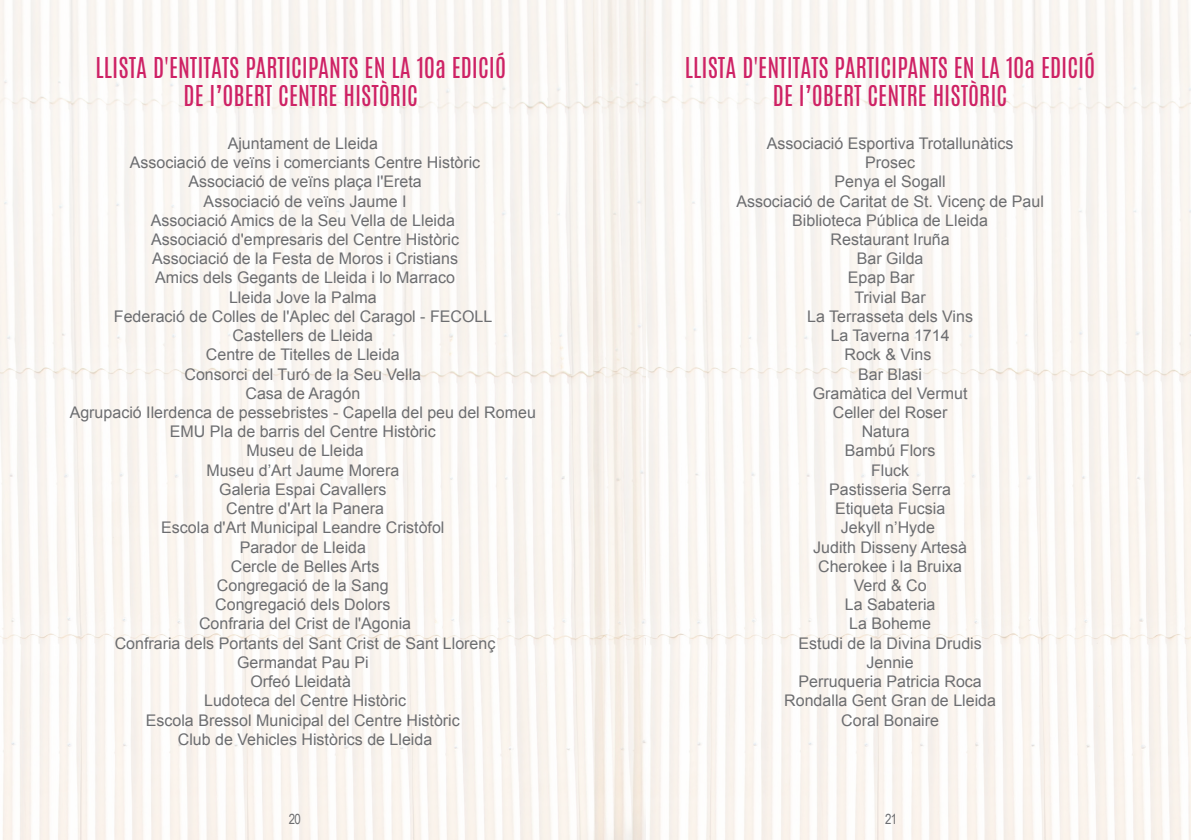
<style>
.page{position:relative;width:1191px;height:840px;background:#fff}
.page>*{position:absolute;margin:0;border:0;box-sizing:border-box;transform-origin:0 0}
.t1{font:24px/28.8px "Antonio";color:#ce2265;text-align:center}
.t2{font:16px/19.2px "Arial";color:#6c6d70;text-align:center}
.t3{font:14px "Arial Narrow";color:#6c6d70}
</style>
<div class="page">
<img style="left:0;top:0;width:593px;height:839px">
<img style="left:593px;top:0;width:598px;height:839px">
<h1 class="t1" style="left:96px;top:53px;width:412px">LLISTA D'ENTITATS PARTICIPANTS EN LA 10a EDICIÓ<br>DE l’OBERT CENTRE HISTÒRIC</h1>
<h1 class="t1" style="left:685px;top:53px;width:412px">LLISTA D'ENTITATS PARTICIPANTS EN LA 10a EDICIÓ<br>DE l’OBERT CENTRE HISTÒRIC</h1>
<p class="t2" style="left:70px;top:134px;width:467px">Ajuntament de Lleida<br>Associació de veïns i comerciants Centre Històric<br>Associació de veïns plaça l'Ereta<br>Associació de veïns Jaume I<br>Associació Amics de la Seu Vella de Lleida<br>Associació d'empresaris del Centre Històric<br>Associació de la Festa de Moros i Cristians<br>Amics dels Gegants de Lleida i lo Marraco<br>Lleida Jove la Palma<br>Federació de Colles de l'Aplec del Caragol - FECOLL<br>Castellers de Lleida<br>Centre de Titelles de Lleida<br>Consorci del Turó de la Seu Vella<br>Casa de Aragón<br>Agrupació Ilerdenca de pessebristes - Capella del peu del Romeu<br>EMU Pla de barris del Centre Històric<br>Museu de Lleida<br>Museu d’Art Jaume Morera<br>Galeria Espai Cavallers<br>Centre d'Art la Panera<br>Escola d'Art Municipal Leandre Cristòfol<br>Parador de Lleida<br>Cercle de Belles Arts<br>Congregació de la Sang<br>Congregació dels Dolors<br>Confraria del Crist de l'Agonia<br>Confraria dels Portants del Sant Crist de Sant Llorenç<br>Germandat Pau Pi<br>Orfeó Lleidatà<br>Ludoteca del Centre Històric<br>Escola Bressol Municipal del Centre Històric<br>Club de Vehicles Històrics de Lleida</p>
<p class="t2" style="left:767px;top:134px;width:248px">Associació Esportiva Trotallunàtics</p>
<p class="t2" style="left:865px;top:153px;width:51px">Prosec</p>
<p class="t2" style="left:834px;top:172px;width:113px">Penya el Sogall</p>
<p class="t2" style="left:736px;top:191px;width:309px">Associació de Caritat de St. Vicenç de Paul</p>
<p class="t2" style="left:792px;top:211px;width:197px">Biblioteca Pública de Lleida</p>
<p class="t2" style="left:830px;top:230px;width:121px">Restaurant Iruña</p>
<p class="t2" style="left:856px;top:249px;width:68px">Bar Gilda</p>
<p class="t2" style="left:848px;top:268px;width:68px">Epap Bar</p>
<p class="t2" style="left:854px;top:287px;width:73px">Trivial Bar</p>
<p class="t2" style="left:807px;top:307px;width:167px">La Terrasseta dels Vins</p>
<p class="t2" style="left:830px;top:326px;width:120px">La Taverna 1714</p>
<p class="t2" style="left:844px;top:345px;width:88px">Rock &amp; Vins</p>
<p class="t2" style="left:858px;top:364px;width:66px">Bar Blasi</p>
<p class="t2" style="left:812px;top:383px;width:156px">Gramàtica del Vermut</p>
<p class="t2" style="left:832px;top:403px;width:116px">Celler del Roser</p>
<p class="t2" style="left:861px;top:422px;width:50px">Natura</p>
<p class="t2" style="left:844px;top:441px;width:92px">Bambú Flors</p>
<p class="t2" style="left:871px;top:460px;width:40px">Fluck</p>
<p class="t2" style="left:829px;top:479px;width:123px">Pastisseria Serra</p>
<p class="t2" style="left:835px;top:499px;width:112px">Etiqueta Fucsia</p>
<p class="t2" style="left:840px;top:518px;width:96px">Jekyll n’Hyde</p>
<p class="t2" style="left:813px;top:537px;width:155px">Judith Disseny Artesà</p>
<p class="t2" style="left:818px;top:556px;width:146px">Cherokee i la Bruixa</p>
<p class="t2" style="left:853px;top:575px;width:74px">Verd &amp; Co</p>
<p class="t2" style="left:844px;top:595px;width:92px">La Sabateria</p>
<p class="t2" style="left:849px;top:614px;width:83px">La Boheme</p>
<p class="t2" style="left:798px;top:633px;width:185px">Estudi de la Divina Drudis</p>
<p class="t2" style="left:866px;top:652px;width:49px">Jennie</p>
<p class="t2" style="left:798px;top:671px;width:185px">Perruqueria Patricia Roca</p>
<p class="t2" style="left:784px;top:691px;width:213px">Rondalla Gent Gran de Lleida</p>
<p class="t2" style="left:841px;top:710px;width:99px">Coral Bonaire</p>
<p class="t3" style="left:289px;top:807px;width:14px">20</p>
<p class="t3" style="left:885px;top:807px;width:14px">21</p>
</div>
